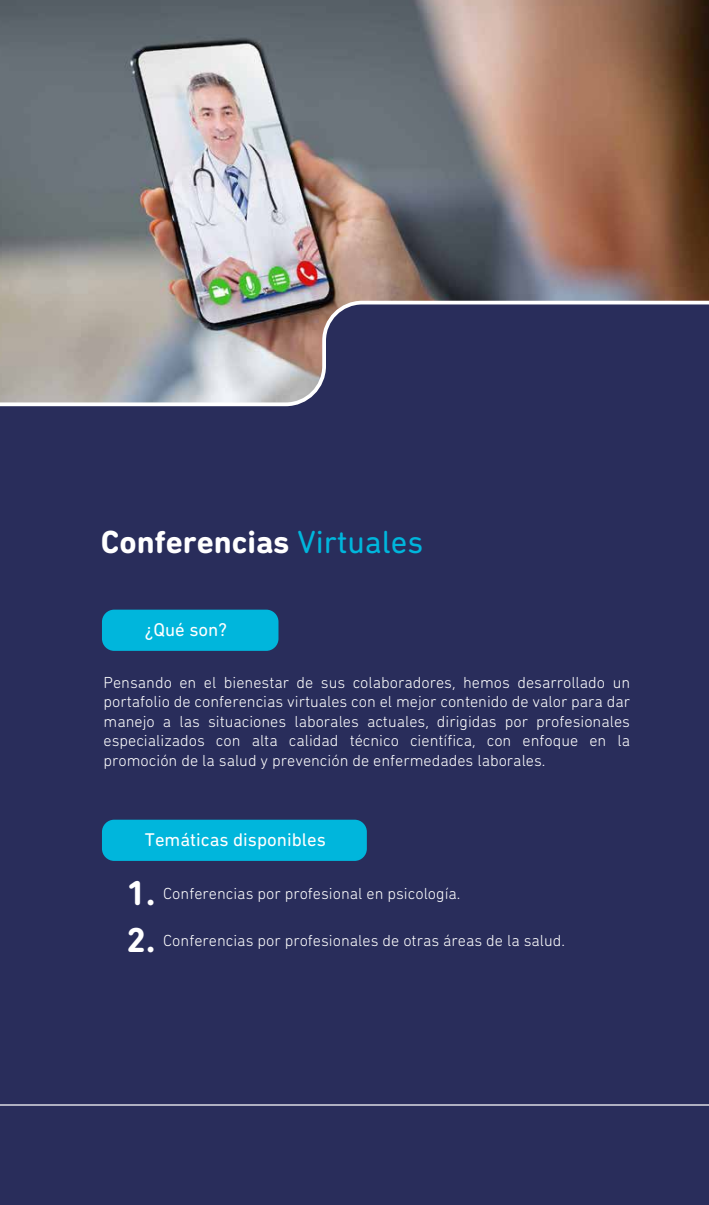
<style>
.page{position:relative;width:709px;height:1205px;background:#fff}
.page>*{position:absolute;margin:0;border:0;box-sizing:border-box;transform-origin:0 0}
.t1{font:700 35.25px/46.9px "DIN Next Rounded LT Pro";color:#fff}
.t2{font:700 32.5px "DIN Next Rounded LT Pro";color:#fff}
.t3{font:18.75px "DIN Next Rounded LT Pro";color:#fff}
.t4{font:300 16.25px/19.5px "DIN Next Rounded LT Pro";color:#fff;text-align:justify}
.s1{font-weight:400;color:#00b6dc}
</style>
<div class="page">
<img style="left:0;top:0;width:708px;height:299px">
<div style="left:0;top:408px;width:709px;height:797px;background:#292d5b"></div>
<svg style="left:0;top:299px;width:709px;height:109px;background:#6a6980"></svg>
<hr style="left:0;top:1104px;width:709px;height:1px;background:#fff">
<div style="left:102px;top:610px;width:176px;height:41px;background:#00b6dc;border-radius:12px"></div>
<div style="left:102px;top:820px;width:265px;height:41px;background:#00b6dc;border-radius:12px"></div>
<h2 class="t2" style="left:101px;top:523px;width:324px">Conferencias <span class="s1">Virtuales</span></h2>
<p class="t3" style="left:145px;top:619px;width:84px">¿Qué son?</p>
<p class="t4" style="left:104px;top:672px;width:528px">Pensando en el bienestar de sus colaboradores, hemos desarrollado un portafolio de conferencias virtuales con el mejor contenido de valor para dar manejo a las situaciones laborales actuales, dirigidas por profesionales especializados con alta calidad técnico científica, con enfoque en la promoción de la salud y prevención de enfermedades laborales.</p>
<p class="t3" style="left:145px;top:829px;width:182px">Temáticas disponibles</p>
<h1 class="t1" style="left:127px;top:870px;width:30px">1.<br>2.</h1>
<p class="t4" style="left:163px;top:883px;width:299px">Conferencias por profesional en psicología.</p>
<p class="t4" style="left:163px;top:930px;width:403px">Conferencias por profesionales de otras áreas de la salud.</p>
</div>
